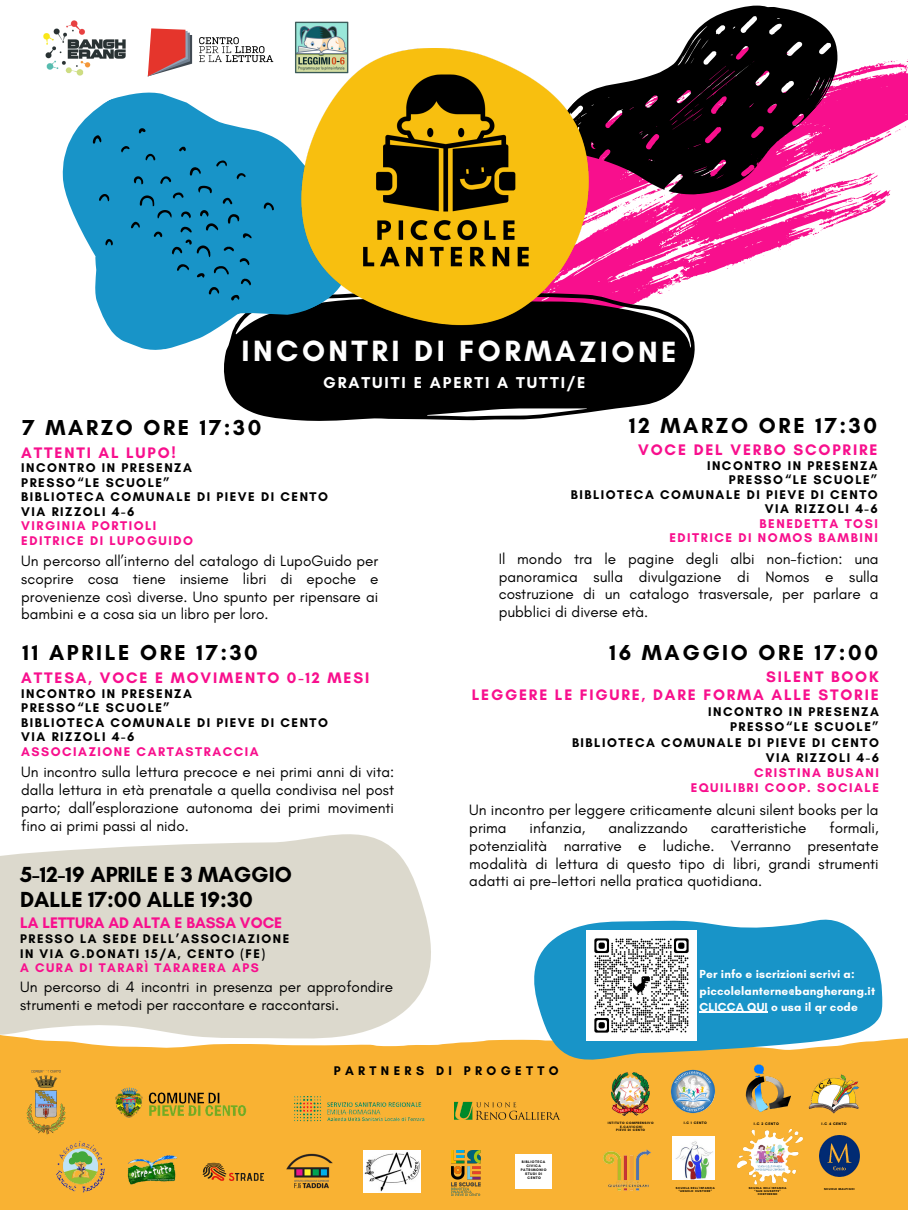
<style>
.page{position:relative;width:908px;height:1210px;background:#fff}
.page>*{position:absolute;margin:0;border:0;box-sizing:border-box;transform-origin:0 0}
.t1{font:700 29.89px "Glacial Indifference";letter-spacing:.115em;color:#fff}
.t2{font:700 22.22px/24.9px "Glacial Indifference";color:#000}
.t3{font:700 22.09px "Glacial Indifference";letter-spacing:.12em;color:#000}
.t4{font:700 22.05px "Glacial Indifference";letter-spacing:.12em;color:#000}
.t5{font:700 16.1px "Glacial Indifference";letter-spacing:.12em;color:#fff}
.t6{font:700 15.57px "Glacial Indifference";color:#f80f8d}
.t7{font:700 15.57px "Glacial Indifference";letter-spacing:.12em;color:#f80f8d}
.t8{font:700 15.54px/18.6px "Glacial Indifference";letter-spacing:.12em;color:#f80f8d;text-align:right}
.t9{font:15.33px/17.8px "Glacial Indifference";color:#000;text-align:justify}
.t10{font:15.29px/17.8px "Glacial Indifference";color:#000}
.t11{font:15.26px/17.8px "Glacial Indifference";color:#000;text-align:justify}
.t12{font:700 12.88px/14.4px "Glacial Indifference";letter-spacing:.12em;color:#f80f8d;text-align:right}
.t13{font:700 12.85px/14.4px "Glacial Indifference";letter-spacing:.12em;color:#000;text-align:right}
.t14{font:700 12.77px "Glacial Indifference";letter-spacing:.34em;color:#000}
.t15{font:700 12.74px/14.2px "Glacial Indifference";letter-spacing:.12em;color:#000}
.t16{font:700 11.86px/16.4px "Glacial Indifference";letter-spacing:.015em;color:#fff}
.t17{font:700 3.71px "Glacial Indifference";letter-spacing:.12em;color:#000}
.t18{font:700 3.64px/4px "Glacial Indifference";letter-spacing:.12em;color:#000;text-align:center}
.t19{font:700 3.53px "Glacial Indifference";letter-spacing:.12em;color:#000}
.t20{font:700 3.32px "Glacial Indifference";letter-spacing:.12em;color:#000}
.t21{font:700 2.97px "Glacial Indifference";letter-spacing:.12em;color:#000}
.t22{font:700 2.94px "Glacial Indifference";letter-spacing:.12em;color:#000}
.t23{font:700 2.91px "Glacial Indifference";letter-spacing:.12em;color:#000}
.s1{color:#f80f8d}
</style>
<div class="page">
<svg style="left:607px;top:60px;width:300px;height:283px"></svg>
<svg style="left:607px;top:5px;width:253px;height:247px"></svg>
<svg style="left:229px;top:291px;width:465px;height:130px;background:#2a2729"></svg>
<svg style="left:62px;top:31px;width:308px;height:362px"></svg>
<svg style="left:93px;top:135px;width:9px;height:9px"></svg>
<svg style="left:99px;top:194px;width:11px;height:7px"></svg>
<svg style="left:105px;top:239px;width:8px;height:6px"></svg>
<svg style="left:138px;top:128px;width:7px;height:6px"></svg>
<svg style="left:121px;top:146px;width:89px;height:154px;background:#168cbe"></svg>
<img style="left:210px;top:49px;width:397px;height:283px">
<img style="left:43px;top:20px;width:109px;height:76px">
<svg style="left:148px;top:28px;width:44px;height:48px"></svg>
<svg style="left:199px;top:37px;width:74px;height:25px"></svg>
<img style="left:294px;top:22px;width:54px;height:52px">
<div style="left:0;top:1038px;width:907px;height:172px;background:#f9b233"></div>
<img style="left:294px;top:1096px;width:138px;height:25px">
<img style="left:287px;top:1153px;width:45px;height:35px">
<img style="left:127px;top:1154px;width:50px;height:30px">
<img style="left:454px;top:1099px;width:108px;height:26px">
<img style="left:201px;top:1160px;width:68px;height:25px">
<img style="left:55px;top:1140px;width:50px;height:53px">
<img style="left:598px;top:1140px;width:57px;height:57px">
<img style="left:20px;top:1066px;width:52px;height:69px">
<img style="left:105px;top:1069px;width:147px;height:70px">
<img style="left:451px;top:1150px;width:29px;height:45px">
<img style="left:672px;top:1136px;width:42px;height:43px">
<img style="left:611px;top:1072px;width:38px;height:43px">
<img style="left:818px;top:1135px;width:41px;height:41px">
<img style="left:744px;top:1072px;width:47px;height:40px">
<img style="left:805px;top:1072px;width:55px;height:43px">
<img style="left:667px;top:1072px;width:50px;height:44px">
<img style="left:737px;top:1129px;width:64px;height:56px">
<div style="left:514px;top:1153px;width:37px;height:35px;background:#fff"></div>
<img style="left:363px;top:1150px;width:57px;height:42px">
<svg style="left:525px;top:919px;width:360px;height:153px;background:#62a8b3"></svg>
<img style="left:586px;top:930px;width:110px;height:110px">
<hr style="left:699px;top:1011px;width:68px;height:1px;background:#fff">
<svg style="left:0;top:834px;width:434px;height:215px;background:#e1ddd0"></svg>
<h5 class="t1" style="left:241px;top:333px;width:436px">INCONTRI DI FORMAZIONE</h5>
<h4 class="t5" style="left:323px;top:372px;width:264px">GRATUITI E APERTI A TUTTI/E</h4>
<p class="t4" style="left:23px;top:414px;width:240px">7 MARZO ORE 17:30</p>
<p class="t8" style="left:21px;top:443px;width:156px">ATTENTI AL LUPO!</p>
<p class="t13" style="left:21px;top:461px;width:308px;text-align:left">INCONTRO IN PRESENZA<br>PRESSO“LE SCUOLE”<br>BIBLIOTECA COMUNALE DI PIEVE DI CENTO<br>VIA RIZZOLI 4-6<br><span class="s1">VIRGINIA PORTIOLI<br>EDITRICE DI LUPOGUIDO</span></p>
<p class="t11" style="left:21px;top:551px;width:358px">Un percorso all’interno del catalogo di LupoGuido per scoprire cosa tiene insieme libri di epoche e provenienze così diverse. Uno spunto per ripensare ai bambini e a cosa sia un libro per loro.</p>
<p class="t4" style="left:23px;top:639px;width:237px">11 APRILE ORE 17:30</p>
<p class="t8" style="left:21px;top:668px;width:349px">ATTESA, VOCE E MOVIMENTO 0-12 MESI</p>
<p class="t13" style="left:21px;top:686px;width:308px;text-align:left">INCONTRO IN PRESENZA<br>PRESSO“LE SCUOLE”<br>BIBLIOTECA COMUNALE DI PIEVE DI CENTO<br>VIA RIZZOLI 4-6<br><span class="s1">ASSOCIAZIONE CARTASTRACCIA</span></p>
<p class="t11" style="left:21px;top:763px;width:374px">Un incontro sulla lettura precoce e nei primi anni di vita: dalla lettura in età prenatale a quella condivisa nel post parto; dall’esplorazione autonoma dei primi movimenti fino ai primi passi al nido.</p>
<p class="t2" style="left:20px;top:861px;width:273px">5-12-19 APRILE E 3 MAGGIO<br>DALLE 17:00 ALLE 19:30</p>
<p class="t6" style="left:20px;top:913px;width:263px">LA LETTURA AD ALTA E BASSA VOCE</p>
<p class="t15" style="left:20px;top:932px;width:270px">PRESSO LA SEDE DELL’ASSOCIAZIONE<br>IN VIA G.DONATI 15/A, CENTO (FE)<br><span class="s1">A CURA DI TARARÌ TARARERA APS</span></p>
<p class="t11" style="left:20px;top:977px;width:374px">Un percorso di 4 incontri in presenza per approfondire strumenti e metodi per raccontare e raccontarsi.</p>
<p class="t3" style="left:629px;top:412px;width:249px">12 MARZO ORE 17:30</p>
<p class="t7" style="left:638px;top:440px;width:241px">VOCE DEL VERBO SCOPRIRE</p>
<p class="t13" style="left:570px;top:458px;width:308px">INCONTRO IN PRESENZA<br>PRESSO“LE SCUOLE”<br>BIBLIOTECA COMUNALE DI PIEVE DI CENTO<br>VIA RIZZOLI 4-6</p>
<p class="t12" style="left:669px;top:516px;width:210px">BENEDETTA TOSI<br>EDITRICE DI NOMOS BAMBINI</p>
<h6 class="t9" style="left:498px;top:549px;width:381px">Il mondo tra le pagine degli albi non-fiction: una panoramica sulla divulgazione di Nomos e sulla costruzione di un catalogo trasversale, per parlare a pubblici di diverse età.</h6>
<p class="t4" style="left:609px;top:639px;width:270px">16 MAGGIO ORE 17:00</p>
<p class="t8" style="left:471px;top:667px;width:408px">SILENT BOOK<br>LEGGERE LE FIGURE, DARE FORMA ALLE STORIE</p>
<p class="t13" style="left:572px;top:704px;width:308px;line-height:15.2px">INCONTRO IN PRESENZA<br>PRESSO“LE SCUOLE”<br>BIBLIOTECA COMUNALE DI PIEVE DI CENTO<br>VIA RIZZOLI 4-6<br><span class="s1">CRISTINA BUSANI<br>EQUILIBRI COOP. SOCIALE</span></p>
<p class="t10" style="left:469px;top:801px;width:411px">Un incontro per leggere criticamente alcuni silent books per la prima</p>
<p class="t10" style="left:469px;top:818px;width:411px;text-align:justify;text-indent:360px">formali, potenzialità narrative e ludiche. Verranno presentate modalità di lettura di questo tipo di libri, grandi strumenti adatti ai pre-lettori nella pratica quotidiana.</p>
<p class="t10" style="left:529px;top:818px;width:57px">infanzia,</p>
<p class="t10" style="left:608px;top:818px;width:81px">analizzando</p>
<p class="t10" style="left:710px;top:818px;width:97px">caratteristiche</p>
<h3 class="t16" style="left:699px;top:965px;width:177px">Per info e iscrizioni scrivi a: piccolelanterne@bangherang.it<br>CLICCA QUI o usa il qr code</h3>
<p class="t14" style="left:334px;top:1063px;width:226px">PARTNERS DI PROGETTO</p>
<p class="t18" style="left:521px;top:1160px;width:25px">BIBLIOTECA<br>CIVICA</p>
<p class="t18" style="left:520px;top:1167px;width:27px">PATRIMONIO<br>STUDI DI</p>
<p class="t18" style="left:527px;top:1175px;width:15px">CENTO</p>
<h5 class="t20" style="left:607px;top:1121px;width:47px">ISTITUTO COMPRENSIVO</h5>
<p class="t20" style="left:620px;top:1124px;width:24px">E.CAVICCHI</p>
<p class="t20" style="left:616px;top:1128px;width:30px">PIEVE DI CENTO</p>
<p class="t19" style="left:683px;top:1120px;width:25px">I.C 1 CENTO</p>
<p class="t17" style="left:753px;top:1121px;width:26px">I.C 2 CENTO</p>
<p class="t17" style="left:821px;top:1121px;width:27px">I.C 4 CENTO</p>
<h2 class="t21" style="left:675px;top:1185px;width:40px">SCUOLA DELL'INFANZIA</h2>
<h5 class="t21" style="left:678px;top:1189px;width:36px">“ANGELO CUSTODE”</h5>
<p class="t23" style="left:748px;top:1186px;width:39px">SCUOLA DELL'INFANZIA</p>
<p class="t23" style="left:754px;top:1189px;width:28px">“SAN GIUSEPPE”</p>
<p class="t23" style="left:757px;top:1192px;width:21px">CORPORENO</p>
<p class="t22" style="left:823px;top:1187px;width:32px">SCUOLE MALPIGHI</p>
</div>
